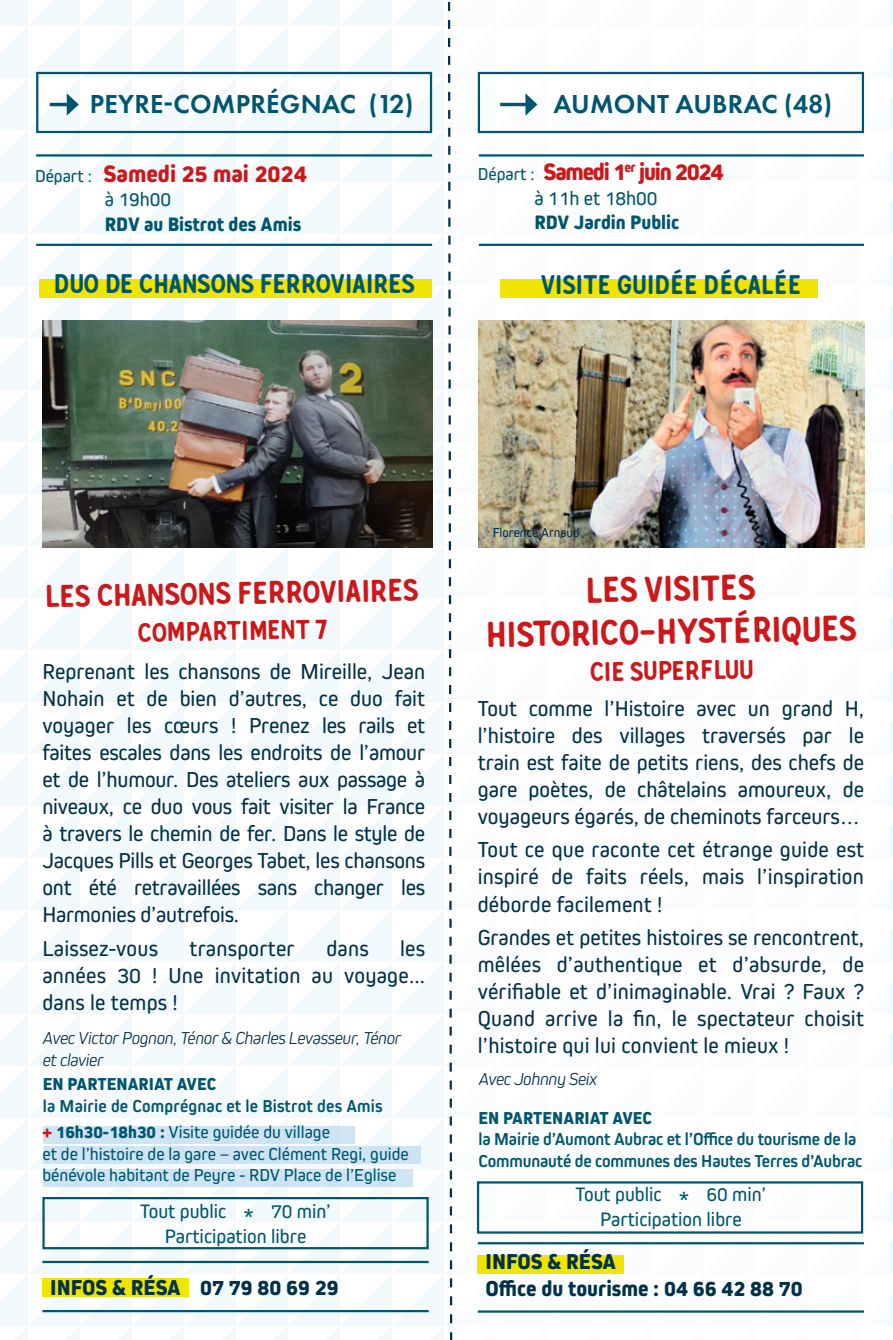
<style>
.page{position:relative;width:893px;height:1340px;background:#fff}
.page>*{position:absolute;margin:0;border:0;box-sizing:border-box;transform-origin:0 0}
.t1{font:36px/42.8px "Gunnar Rough";color:#cd1719;text-align:center}
.t2{font:31.5px "Gunnar Rough";color:#cd1719}
.t3{font:27px "Gunnar Rough";color:#00566f}
.t4{font:600 27px "Futura PT";letter-spacing:.01em;color:#00566f}
.t5{font:27px "Gunnar Rough";color:#cd1719}
.t6{font:800 24.75px "Kiro";letter-spacing:-.05em;color:#cd1719}
.t7{font:800 24.75px "Kiro";color:#cd1719}
.t8{font:22.5px/27px "Kiro";letter-spacing:.01em;color:#003149;text-align:justify}
.t9{font:800 22.5px/27px "Kiro";color:#003149}
.t10{font:20.25px/24.5px "Kiro";color:#00566f;text-align:center}
.t11{font:800 20.25px "Kiro";color:#00566f}
.t12{font:18px/21.6px "Kiro";color:#00566f}
.t13{font:700 18px/21.6px "Kiro";letter-spacing:-.01em;color:#00566f}
.t14{font:italic 300 18px/21.6px "Kiro";letter-spacing:-.02em;color:#003149}
.t15{font:700 18px "Kiro";letter-spacing:.01em;color:#00566f}
.t16{font:800 18px "Kiro";color:#00566f}
.t17{font:13.5px "Kiro";color:#003149}
.s1{font-weight:400;font-size:18px;color:#00566f}
.s2{font-weight:800;color:#cd1719}
.s3{font-weight:800}
.s4{font-weight:700}
</style>
<div class="page">
<div style="left:0;top:0;width:893px;height:1339px;background:linear-gradient(to bottom,#f5f9fb,#f8fcfe)"></div>
<div style="left:452px;top:0;width:436px;height:1339px;background:#fff"></div>
<hr style="left:36px;top:154px;width:396px;height:2px;background:#00566f">
<div style="left:36px;top:72px;width:396px;height:61px;border:2px solid #00566f"></div>
<hr style="left:50px;top:103px;width:20px;height:3px;background:#00566f">
<svg style="left:67px;top:93px;width:12px;height:23px"></svg>
<hr style="left:36px;top:244px;width:396px;height:2px;background:#00566f">
<img style="left:42px;top:320px;width:390px;height:227px">
<div style="left:39px;top:279px;width:392px;height:18px;background:#f0e400"></div>
<hr style="left:479px;top:154px;width:385px;height:2px;background:#00566f">
<div style="left:478px;top:72px;width:386px;height:61px;border:2px solid #00566f"></div>
<hr style="left:500px;top:103px;width:28px;height:3px;background:#00566f">
<svg style="left:525px;top:93px;width:12px;height:23px"></svg>
<hr style="left:479px;top:244px;width:385px;height:2px;background:#00566f">
<img style="left:479px;top:320px;width:385px;height:227px">
<div style="left:478px;top:1254px;width:146px;height:19px;background:#f0e400"></div>
<div style="left:500px;top:279px;width:318px;height:18px;background:#f0e400"></div>
<hr style="left:478px;top:1310px;width:386px;height:2px;background:#00566f">
<hr style="left:478px;top:1242px;width:386px;height:2px;background:#00566f">
<div style="left:477px;top:1181px;width:386px;height:52px;border:2px solid #00566f"></div>
<svg style="left:447px;top:0;width:6px;height:1339px"></svg>
<div style="left:42px;top:1278px;width:147px;height:18px;background:#f0e400"></div>
<hr style="left:42px;top:1309px;width:387px;height:3px;background:#00566f">
<hr style="left:42px;top:1260px;width:387px;height:3px;background:#00566f">
<div style="left:42px;top:1196px;width:387px;height:53px;border:2px solid #00566f"></div>
<div style="left:43px;top:1125px;width:311px;height:18px;background:#d0e5f4"></div>
<div style="left:43px;top:1146px;width:378px;height:18px;background:#cbe3f3"></div>
<div style="left:43px;top:1169px;width:370px;height:17px;background:#d0e5f4"></div>
<p class="t4" style="left:90px;top:87px;width:325px">PEYRE-COMPRÉGNAC (12)</p>
<p class="t4" style="left:553px;top:87px;width:280px">AUMONT AUBRAC (48)</p>
<p class="t7" style="left:35px;top:159px;width:273px"><span class="s1">Départ :</span> Samedi 25 mai 2024</p>
<p class="t10" style="left:105px;top:187px;width:68px">à 19h00</p>
<p class="t11" style="left:105px;top:212px;width:198px">RDV au Bistrot des Amis</p>
<p class="t6" style="left:478px;top:158px;width:247px"><span class="s1">Départ :</span> Samedi 1<sup>er</sup> juin 2024</p>
<p class="t10" style="left:534px;top:185px;width:125px">à 11h et 18h00</p>
<p class="t11" style="left:534px;top:211px;width:146px">RDV Jardin Public</p>
<p class="t3" style="left:54px;top:267px;width:363px">DUO DE CHANSONS FERROVIAIRES</p>
<p class="t3" style="left:541px;top:267px;width:262px">VISITE GUIDÉE DÉCALÉE</p>
<h2 class="t2" style="left:44px;top:576px;width:375px;rotate:-1deg">LES CHANSONS FERROVIAIRES</h2>
<p class="t5" style="left:137px;top:615px;width:191px;rotate:-1deg">COMPARTIMENT 7</p>
<p class="t8" style="left:42px;top:657px;width:384px">Reprenant les chansons de Mireille, Jean Nohain et de bien d’autres, ce duo fait voyager les cœurs ! Prenez les rails et faites escales dans les endroits de l’amour et de l’humour. Des ateliers aux passage à niveaux, ce duo vous fait visiter la France à travers le chemin de fer. Dans le style de Jacques Pills et Georges Tabet, les chansons ont été retravaillées sans changer les Harmonies d’autrefois.</p>
<p class="t8" style="left:42px;top:934px;width:117px">Laissez-vous</p>
<p class="t8" style="left:190px;top:934px;width:107px">transporter</p>
<p class="t8" style="left:326px;top:934px;width:44px">dans</p>
<p class="t8" style="left:42px;top:934px;width:384px;text-indent:358px">les années 30 ! Une invitation au voyage... dans le temps !</p>
<p class="t14" style="left:43px;top:1026px;width:360px">Avec Victor Pognon, Ténor &amp; Charles Levasseur, Ténor et clavier</p>
<p class="t16" style="left:43px;top:1073px;width:175px">EN PARTENARIAT AVEC</p>
<p class="t15" style="left:43px;top:1095px;width:341px">la Mairie de Comprégnac et le Bistrot des Amis</p>
<p class="t12" style="left:42px;top:1120px;width:368px"><span class="s2">+</span> <span class="s3">16h30-18h30 :</span> Visite guidée du village<br>et de l’histoire de la gare – avec Clément Regi, guide bénévole habitant de Peyre - RDV Place de l’Eglise</p>
<p class="t10" style="left:140px;top:1198px;width:192px">Tout public <span class="s4">*</span> 70 min’<br>Participation libre</p>
<p class="t9" style="left:50px;top:1273px;width:290px">INFOS &amp; RÉSA 07 79 80 69 29</p>
<p class="t17" style="left:493px;top:525px;width:89px">Florence Arnaud</p>
<h1 class="t1" style="left:484px;top:571px;width:372px;rotate:-1deg">LES VISITES<br>HISTORICO-HYSTÉRIQUES</h1>
<p class="t5" style="left:589px;top:655px;width:166px;rotate:-1deg">CIE SUPERFLUU</p>
<p class="t8" style="left:478px;top:694px;width:388px">Tout comme l’Histoire avec un grand H, l’histoire des villages traversés par le train est faite de petits riens, des chefs de gare poètes, de châtelains amoureux, de voyageurs égarés, de cheminots farceurs…</p>
<p class="t8" style="left:478px;top:836px;width:388px">Tout ce que raconte cet étrange guide est inspiré de faits réels, mais l’inspiration déborde facilement !</p>
<p class="t8" style="left:478px;top:923px;width:388px">Grandes et petites histoires se rencontrent, mêlées d’authentique et d’absurde, de vérifiable et d’inimaginable. Vrai ? Faux ?<br>Quand arrive la fin, le spectateur choisit l’histoire qui lui convient le mieux !</p>
<p class="t14" style="left:479px;top:1067px;width:120px">Avec Johnny Seix</p>
<p class="t16" style="left:478px;top:1106px;width:175px">EN PARTENARIAT AVEC</p>
<p class="t13" style="left:478px;top:1128px;width:385px">la Mairie d’Aumont Aubrac et l’Office du tourisme de la<br>Communauté de communes des Hautes Terres d’Aubrac</p>
<p class="t10" style="left:575px;top:1181px;width:192px">Tout public <span class="s4">*</span> 60 min’<br>Participation libre</p>
<p class="t9" style="left:486px;top:1248px;width:319px">INFOS &amp; RÉSA<br>Office du tourisme : 04 66 42 88 70</p>
</div>
